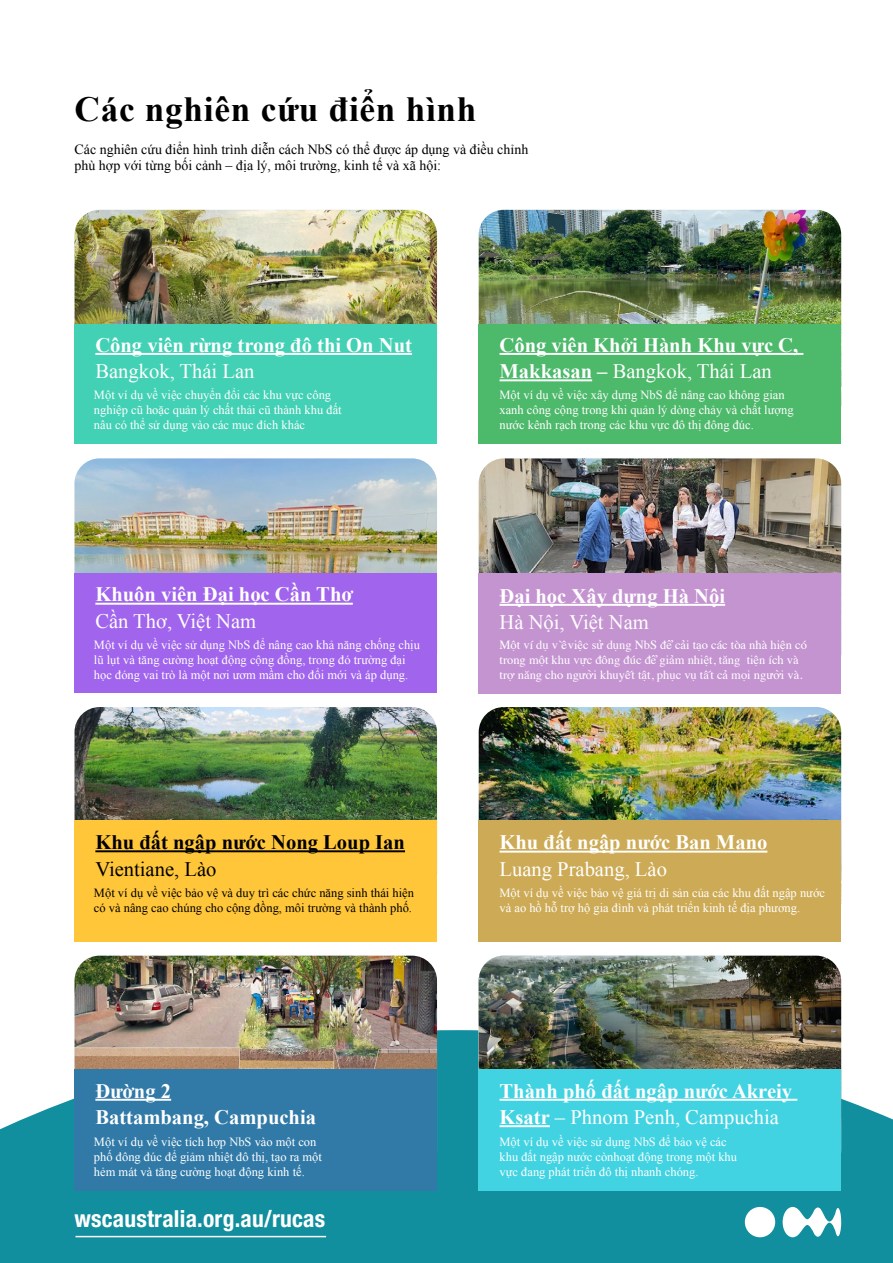
<style>
.page{position:relative;width:893px;height:1263px;background:#fff}
.page>*{position:absolute;margin:0;border:0;box-sizing:border-box;transform-origin:0 0}
.t1{font:700 35.25px "Times New Roman";letter-spacing:.02em;color:#000}
.t2{font:700 condensed 23.55px "Helvetica Neue LT Std";letter-spacing:.01em;color:#fff}
.t3{font:700 20.55px/26.4px "Times New Roman";color:#fff}
.t4{font:20.55px "Times New Roman";color:#fff}
.t5{font:700 20.55px "Times New Roman";color:#000}
.t6{font:20.55px "Times New Roman";color:#000}
.t7{font:13.95px/16.8px "Times New Roman";color:#000}
.t8{font:12.45px/15px "Times New Roman";color:#fff}
.t9{font:12.45px/15px "Times";color:#fff}
.t10{font:12.45px/15px "Times New Roman";color:#000}
.s1{font-weight:400}
</style>
<div class="page">
<svg style="left:20px;top:1030px;width:873px;height:221px;background:#2d9ca9"></svg>
<svg style="left:745px;top:1207px;width:96px;height:30px"></svg>
<img style="left:771px;top:956px;width:70px;height:113px">
<img style="left:479px;top:956px;width:312px;height:219px;border-radius:25px">
<img style="left:479px;top:956px;width:252px;height:113px">
<img style="left:75px;top:458px;width:362px;height:115px">
<div style="left:75px;top:573px;width:362px;height:120px;background:#a164ed"></div>
<img style="left:75px;top:210px;width:362px;height:114px">
<img style="left:479px;top:210px;width:362px;height:114px">
<div style="left:75px;top:324px;width:362px;height:120px;background:#42d1b5"></div>
<div style="left:479px;top:324px;width:362px;height:120px;background:#4db96b"></div>
<hr style="left:95px;top:353px;width:317px;height:2px;background:#fff">
<hr style="left:499px;top:353px;width:304px;height:2px;background:#fff">
<hr style="left:499px;top:379px;width:93px;height:2px;background:#fff">
<img style="left:479px;top:458px;width:362px;height:115px">
<div style="left:479px;top:573px;width:362px;height:121px;background:#c494d1"></div>
<hr style="left:95px;top:603px;width:258px;height:2px;background:#fff">
<hr style="left:499px;top:604px;width:226px;height:2px;background:#fff">
<img style="left:75px;top:707px;width:362px;height:113px">
<img style="left:479px;top:707px;width:362px;height:113px">
<div style="left:75px;top:820px;width:362px;height:122px;background:#ffc639"></div>
<div style="left:479px;top:820px;width:362px;height:122px;background:#cdaa55"></div>
<hr style="left:95px;top:850px;width:310px;height:2px;background:#000">
<hr style="left:499px;top:851px;width:268px;height:2px;background:#fff">
<img style="left:75px;top:956px;width:362px;height:113px">
<div style="left:75px;top:1069px;width:362px;height:121px;background:#317aa8"></div>
<div style="left:479px;top:1069px;width:362px;height:121px;background:#41d3e2"></div>
<hr style="left:95px;top:1099px;width:76px;height:2px;background:#fff">
<hr style="left:499px;top:1099px;width:298px;height:2px;background:#fff">
<hr style="left:499px;top:1125px;width:51px;height:2px;background:#fff">
<hr style="left:76px;top:1236px;width:250px;height:1px;background:#fff">
<div style="left:0;top:1120px;width:20px;height:131px;background:#118f9e"></div>
<div style="left:0;top:1251px;width:893px;height:12px;background:#118f9e"></div>
<h1 class="t1" style="left:75px;top:85px;width:403px">Các nghiên cứu điển hình</h1>
<p class="t7" style="left:75px;top:140px;width:455px">Các nghiên cứu điển hình trình diễn cách NbS có thể được áp dụng và điều chỉnh phù hợp với từng bối cảnh – địa lý, môi trường, kinh tế và xã hội:</p>
<h3 class="t3" style="left:95px;top:331px;width:318px">Công viên rừng trong đô thi On Nut</h3>
<h3 class="t4" style="left:95px;top:357px;width:161px">Bangkok, Thái Lan</h3>
<p class="t8" style="left:94px;top:387px;width:249px">Một ví dụ về việc chuyển đổi các khu vực công nghiệp cũ hoặc quản lý chất thải cũ thành khu đất nâu có thể sử dụng vào các mục đích khác</p>
<h3 class="t3" style="left:95px;top:581px;width:259px">Khuôn viên Đại học Cần Thơ</h3>
<h3 class="t4" style="left:95px;top:607px;width:162px">Cần Thơ, Việt Nam</h3>
<p class="t8" style="left:94px;top:637px;width:327px">Một ví dụ về việc sử dụng NbS để nâng cao khả năng chống chịu lũ lụt và tăng cường hoạt động cộng đồng, trong đó trường đại học đóng vai trò là một nơi ươm mầm cho đổi mới và áp dụng.</p>
<h3 class="t5" style="left:95px;top:828px;width:311px">Khu đất ngập nước Nong Loup Ian</h3>
<h3 class="t6" style="left:95px;top:855px;width:123px">Vientiane, Lào</h3>
<p class="t10" style="left:94px;top:885px;width:322px">Một ví dụ về việc bảo vệ và duy trì các chức năng sinh thái hiện có và nâng cao chúng cho cộng đồng, môi trường và thành phố.</p>
<h3 class="t3" style="left:499px;top:331px;width:300px">Công viên Khởi Hành Khu vực C,<br>Makkasan – <span class="s1">Bangkok, Thái Lan</span></h3>
<p class="t8" style="left:499px;top:387px;width:296px">Một ví dụ về việc xây dựng NbS để nâng cao không gian xanh công cộng trong khi quản lý dòng chảy và chất lượng nước kênh rạch trong các khu vực đô thị đông đúc.</p>
<h3 class="t3" style="left:499px;top:582px;width:227px">Đại học Xây dựng Hà Nội</h3>
<h3 class="t4" style="left:499px;top:608px;width:151px">Hà Nội, Việt Nam</h3>
<p class="t9" style="left:499px;top:637px;width:309px">Một ví dụ về việc sử dụng NbS để cải tạo các tòa nhà hiện có trong một khu vực đông đúc để giảm nhiệt, tăng tiện ích và trợ năng cho người khuyết tật, phục vụ tất cả mọi người và.</p>
<h3 class="t3" style="left:499px;top:829px;width:269px">Khu đất ngập nước Ban Mano</h3>
<h3 class="t4" style="left:499px;top:855px;width:169px">Luang Prabang, Lào</h3>
<p class="t8" style="left:499px;top:885px;width:327px">Một ví dụ về việc bảo vệ giá trị di sản của các khu đất ngập nước và ao hồ hỗ trợ hộ gia đình và phát triển kinh tế địa phương.</p>
<h3 class="t3" style="left:95px;top:1077px;width:222px">Đường 2<br>Battambang, Campuchia</h3>
<h3 class="t3" style="left:499px;top:1077px;width:294px">Thành phố đất ngập nước Akreiy<br>Ksatr <span class="s1">– Phnom Penh, Campuchia</span></h3>
<p class="t8" style="left:94px;top:1134px;width:229px">Một ví dụ về việc tích hợp NbS vào một con phố đông đúc để giảm nhiệt đô thị, tạo ra một hẻm mát và tăng cường hoạt động kinh tế.</p>
<h2 class="t2" style="left:74px;top:1204px;width:252px">wscaustralia.org.au/rucas</h2>
<p class="t8" style="left:499px;top:1134px;width:239px">Một ví dụ về việc sử dụng NbS để bảo vệ các khu đất ngập nước cònhoạt động trong một khu vực đang phát triển đô thị nhanh chóng.</p>
</div>
